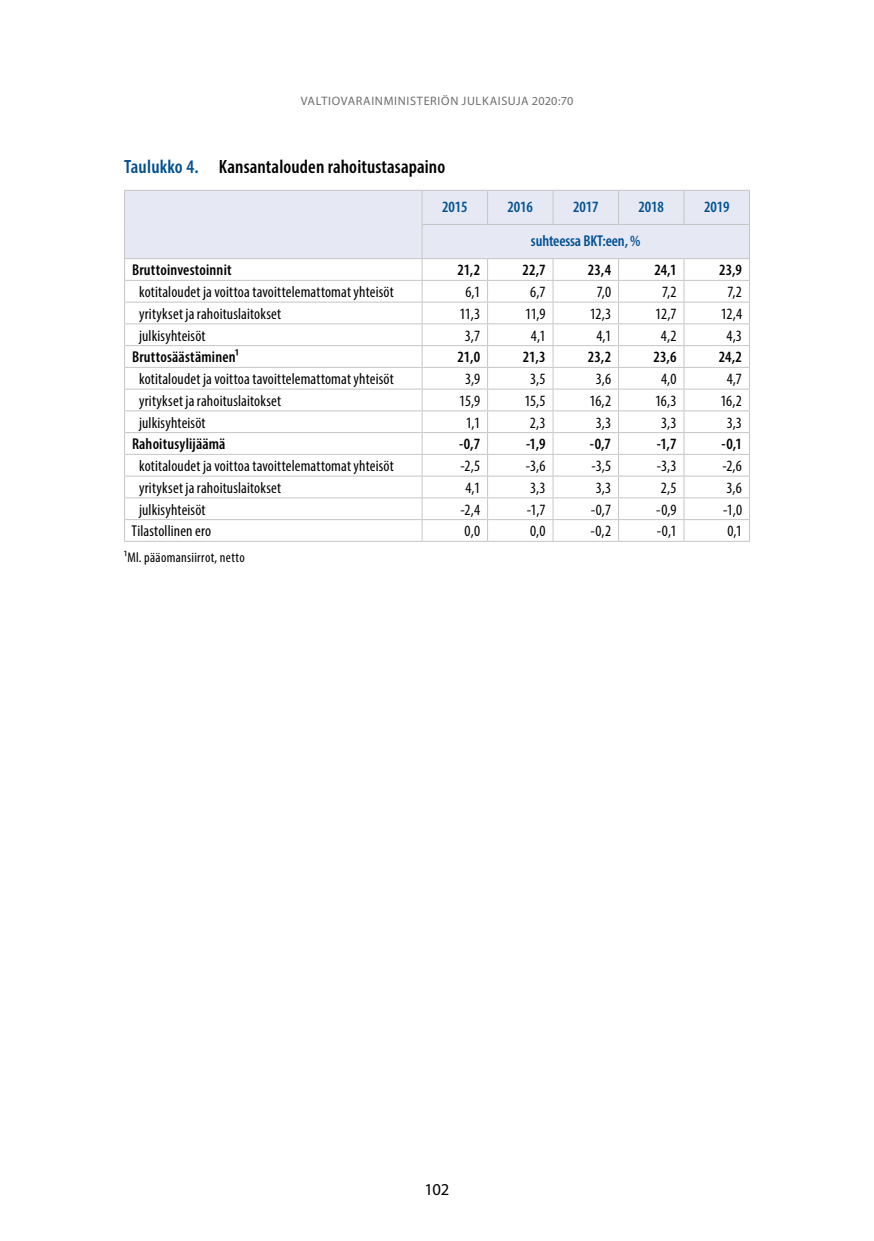
<style>
.page{position:relative;width:874px;height:1241px;background:#fff}
.page>*{position:absolute;margin:0;border:0;box-sizing:border-box;transform-origin:0 0}
._00_taulukon_ja_kuvi{font:600 condensed 19.25px "Myriad Pro";letter-spacing:.005em;color:#000}
.t1{font:16.62px "Myriad Pro";color:#000}
.Taulu_riviteksti_vas{font:condensed 15.75px "Myriad Pro";letter-spacing:.01em;color:#000}
.Taulu_perus_oik__poh{font:condensed 15.75px "Myriad Pro";letter-spacing:-.015em;color:#000}
.Taulu_peruss_oik_BOL{font:600 condensed 15.75px "Myriad Pro";letter-spacing:.005em;color:#000}
.Taulu_riviteksti_vas-2{font:600 condensed 15.75px "Myriad Pro";letter-spacing:.01em;color:#000}
.Taulu_sarakeotsikko{font:600 condensed 15.75px "Myriad Pro";letter-spacing:-.01em;color:#005090}
.Alaviite_TK{font:condensed 14px "Myriad Pro";letter-spacing:.025em;color:#000}
.t2{font:12.25px "Myriad Pro";letter-spacing:.05em;color:#6e6e6e}
.s1{color:#005090}
</style>
<div class="page">
<div style="left:124px;top:190px;width:298px;height:68px;background:#e6e9f4"></div>
<hr style="left:124px;top:190px;width:297px;height:1px;background:#c5c5c5">
<hr style="left:124px;top:191px;width:1px;height:33px;background:#c5c5c5">
<hr style="left:124px;top:224px;width:1px;height:34px;background:#c5c5c5">
<hr style="left:124px;top:258px;width:298px;height:1px;background:#c5c5c5">
<hr style="left:124px;top:280px;width:298px;height:1px;background:#c5c5c5">
<hr style="left:124px;top:301px;width:298px;height:1px;background:#c5c5c5">
<hr style="left:124px;top:323px;width:298px;height:1px;background:#c5c5c5">
<hr style="left:124px;top:345px;width:298px;height:1px;background:#c5c5c5">
<hr style="left:124px;top:367px;width:298px;height:1px;background:#c5c5c5">
<hr style="left:124px;top:388px;width:298px;height:1px;background:#c5c5c5">
<hr style="left:124px;top:410px;width:298px;height:1px;background:#c5c5c5">
<hr style="left:124px;top:432px;width:298px;height:1px;background:#c5c5c5">
<hr style="left:124px;top:454px;width:298px;height:1px;background:#c5c5c5">
<hr style="left:124px;top:475px;width:298px;height:1px;background:#c5c5c5">
<hr style="left:124px;top:497px;width:298px;height:1px;background:#c5c5c5">
<hr style="left:124px;top:519px;width:298px;height:1px;background:#c5c5c5">
<svg style="left:124px;top:259px;width:1px;height:282px"></svg>
<hr style="left:124px;top:541px;width:298px;height:1px;background:#c5c5c5">
<svg style="left:421px;top:190px;width:328px;height:351px"></svg>
<hr style="left:422px;top:541px;width:65px;height:1px;background:#c5c5c5">
<hr style="left:487px;top:541px;width:65px;height:1px;background:#c5c5c5">
<hr style="left:552px;top:541px;width:66px;height:1px;background:#c5c5c5">
<hr style="left:618px;top:541px;width:65px;height:1px;background:#c5c5c5">
<hr style="left:683px;top:541px;width:66px;height:1px;background:#c5c5c5">
<p class="t2" style="left:300px;top:94px;width:274px">VALTIOVARAINMINISTERIÖN JULKAISUJA 2020:70</p>
<p class="_00_taulukon_ja_kuvi" style="left:124px;top:155px;width:322px"><span class="s1">Taulukko 4.</span> Kansantalouden rahoitustasapaino</p>
<p class="Taulu_sarakeotsikko" style="left:442px;top:197px;width:27px">2015</p>
<p class="Taulu_sarakeotsikko" style="left:507px;top:197px;width:27px">2016</p>
<p class="Taulu_sarakeotsikko" style="left:573px;top:197px;width:27px">2017</p>
<p class="Taulu_sarakeotsikko" style="left:638px;top:197px;width:27px">2018</p>
<p class="Taulu_sarakeotsikko" style="left:703px;top:197px;width:27px">2019</p>
<p class="Taulu_sarakeotsikko" style="left:530px;top:231px;width:111px">suhteessa BKT:een, %</p>
<p class="Taulu_riviteksti_vas-2" style="left:132px;top:260px;width:101px">Bruttoinvestoinnit</p>
<p class="Taulu_peruss_oik_BOL" style="left:457px;top:260px;width:24px">21,2</p>
<p class="Taulu_peruss_oik_BOL" style="left:522px;top:260px;width:25px">22,7</p>
<p class="Taulu_peruss_oik_BOL" style="left:587px;top:260px;width:25px">23,4</p>
<p class="Taulu_peruss_oik_BOL" style="left:654px;top:260px;width:24px">24,1</p>
<p class="Taulu_peruss_oik_BOL" style="left:718px;top:260px;width:24px">23,9</p>
<p class="Taulu_riviteksti_vas" style="left:139px;top:282px;width:256px">kotitaloudet ja voittoa tavoittelemattomat yhteisöt</p>
<p class="Taulu_perus_oik__poh" style="left:465px;top:282px;width:16px">6,1</p>
<p class="Taulu_perus_oik__poh" style="left:530px;top:282px;width:17px">6,7</p>
<p class="Taulu_perus_oik__poh" style="left:596px;top:282px;width:16px">7,0</p>
<p class="Taulu_perus_oik__poh" style="left:661px;top:282px;width:16px">7,2</p>
<p class="Taulu_perus_oik__poh" style="left:727px;top:282px;width:16px">7,2</p>
<p class="Taulu_riviteksti_vas" style="left:139px;top:304px;width:144px">yritykset ja rahoituslaitokset</p>
<p class="Taulu_perus_oik__poh" style="left:459px;top:304px;width:22px">11,3</p>
<p class="Taulu_perus_oik__poh" style="left:525px;top:304px;width:22px">11,9</p>
<p class="Taulu_perus_oik__poh" style="left:589px;top:304px;width:23px">12,3</p>
<p class="Taulu_perus_oik__poh" style="left:655px;top:304px;width:23px">12,7</p>
<p class="Taulu_perus_oik__poh" style="left:720px;top:304px;width:23px">12,4</p>
<p class="Taulu_riviteksti_vas" style="left:139px;top:326px;width:68px">julkisyhteisöt</p>
<p class="Taulu_perus_oik__poh" style="left:464px;top:326px;width:17px">3,7</p>
<p class="Taulu_perus_oik__poh" style="left:530px;top:326px;width:16px">4,1</p>
<p class="Taulu_perus_oik__poh" style="left:596px;top:326px;width:16px">4,1</p>
<p class="Taulu_perus_oik__poh" style="left:660px;top:326px;width:17px">4,2</p>
<p class="Taulu_perus_oik__poh" style="left:726px;top:326px;width:17px">4,3</p>
<p class="Taulu_riviteksti_vas-2" style="left:132px;top:347px;width:108px">Bruttosäästäminen¹</p>
<p class="Taulu_peruss_oik_BOL" style="left:457px;top:347px;width:24px">21,0</p>
<p class="Taulu_peruss_oik_BOL" style="left:522px;top:347px;width:24px">21,3</p>
<p class="Taulu_peruss_oik_BOL" style="left:587px;top:347px;width:25px">23,2</p>
<p class="Taulu_peruss_oik_BOL" style="left:653px;top:347px;width:25px">23,6</p>
<p class="Taulu_peruss_oik_BOL" style="left:718px;top:347px;width:25px">24,2</p>
<p class="Taulu_riviteksti_vas" style="left:139px;top:369px;width:256px">kotitaloudet ja voittoa tavoittelemattomat yhteisöt</p>
<p class="Taulu_perus_oik__poh" style="left:465px;top:369px;width:17px">3,9</p>
<p class="Taulu_perus_oik__poh" style="left:530px;top:369px;width:17px">3,5</p>
<p class="Taulu_perus_oik__poh" style="left:595px;top:369px;width:17px">3,6</p>
<p class="Taulu_perus_oik__poh" style="left:660px;top:369px;width:17px">4,0</p>
<p class="Taulu_perus_oik__poh" style="left:726px;top:369px;width:17px">4,7</p>
<p class="Taulu_riviteksti_vas" style="left:139px;top:391px;width:144px">yritykset ja rahoituslaitokset</p>
<p class="Taulu_perus_oik__poh" style="left:459px;top:391px;width:22px">15,9</p>
<p class="Taulu_perus_oik__poh" style="left:524px;top:391px;width:23px">15,5</p>
<p class="Taulu_perus_oik__poh" style="left:589px;top:391px;width:23px">16,2</p>
<p class="Taulu_perus_oik__poh" style="left:654px;top:391px;width:23px">16,3</p>
<p class="Taulu_perus_oik__poh" style="left:720px;top:391px;width:23px">16,2</p>
<p class="Taulu_riviteksti_vas" style="left:139px;top:413px;width:68px">julkisyhteisöt</p>
<p class="Taulu_perus_oik__poh" style="left:465px;top:413px;width:16px">1,1</p>
<p class="Taulu_perus_oik__poh" style="left:529px;top:413px;width:17px">2,3</p>
<p class="Taulu_perus_oik__poh" style="left:595px;top:413px;width:17px">3,3</p>
<p class="Taulu_perus_oik__poh" style="left:660px;top:413px;width:17px">3,3</p>
<p class="Taulu_perus_oik__poh" style="left:726px;top:413px;width:17px">3,3</p>
<p class="Taulu_riviteksti_vas-2" style="left:132px;top:434px;width:95px">Rahoitusylijäämä</p>
<p class="Taulu_peruss_oik_BOL" style="left:459px;top:434px;width:23px">-0,7</p>
<p class="Taulu_peruss_oik_BOL" style="left:526px;top:434px;width:21px">-1,9</p>
<p class="Taulu_peruss_oik_BOL" style="left:589px;top:434px;width:23px">-0,7</p>
<p class="Taulu_peruss_oik_BOL" style="left:656px;top:434px;width:21px">-1,7</p>
<p class="Taulu_peruss_oik_BOL" style="left:721px;top:434px;width:22px">-0,1</p>
<p class="Taulu_riviteksti_vas" style="left:139px;top:456px;width:256px">kotitaloudet ja voittoa tavoittelemattomat yhteisöt</p>
<p class="Taulu_perus_oik__poh" style="left:460px;top:456px;width:21px">-2,5</p>
<p class="Taulu_perus_oik__poh" style="left:525px;top:456px;width:21px">-3,6</p>
<p class="Taulu_perus_oik__poh" style="left:591px;top:456px;width:21px">-3,5</p>
<p class="Taulu_perus_oik__poh" style="left:656px;top:456px;width:21px">-3,3</p>
<p class="Taulu_perus_oik__poh" style="left:722px;top:456px;width:21px">-2,6</p>
<p class="Taulu_riviteksti_vas" style="left:139px;top:478px;width:144px">yritykset ja rahoituslaitokset</p>
<p class="Taulu_perus_oik__poh" style="left:465px;top:478px;width:16px">4,1</p>
<p class="Taulu_perus_oik__poh" style="left:530px;top:478px;width:17px">3,3</p>
<p class="Taulu_perus_oik__poh" style="left:595px;top:478px;width:17px">3,3</p>
<p class="Taulu_perus_oik__poh" style="left:660px;top:478px;width:17px">2,5</p>
<p class="Taulu_perus_oik__poh" style="left:726px;top:478px;width:17px">3,6</p>
<p class="Taulu_riviteksti_vas" style="left:139px;top:500px;width:68px">julkisyhteisöt</p>
<p class="Taulu_perus_oik__poh" style="left:460px;top:500px;width:21px">-2,4</p>
<p class="Taulu_perus_oik__poh" style="left:526px;top:500px;width:20px">-1,7</p>
<p class="Taulu_perus_oik__poh" style="left:590px;top:500px;width:22px">-0,7</p>
<p class="Taulu_perus_oik__poh" style="left:656px;top:500px;width:22px">-0,9</p>
<p class="Taulu_perus_oik__poh" style="left:722px;top:500px;width:20px">-1,0</p>
<p class="Taulu_riviteksti_vas" style="left:131px;top:521px;width:81px">Tilastollinen ero</p>
<p class="Taulu_perus_oik__poh" style="left:464px;top:521px;width:17px">0,0</p>
<p class="Taulu_perus_oik__poh" style="left:530px;top:521px;width:17px">0,0</p>
<p class="Taulu_perus_oik__poh" style="left:590px;top:521px;width:22px">-0,2</p>
<p class="Taulu_perus_oik__poh" style="left:656px;top:521px;width:21px">-0,1</p>
<p class="Taulu_perus_oik__poh" style="left:727px;top:521px;width:16px">0,1</p>
<p class="Alaviite_TK" style="left:124px;top:549px;width:122px">¹Ml. pääomansiirrot, netto</p>
<p class="t1" style="left:424px;top:1178px;width:26px">102</p>
</div>
